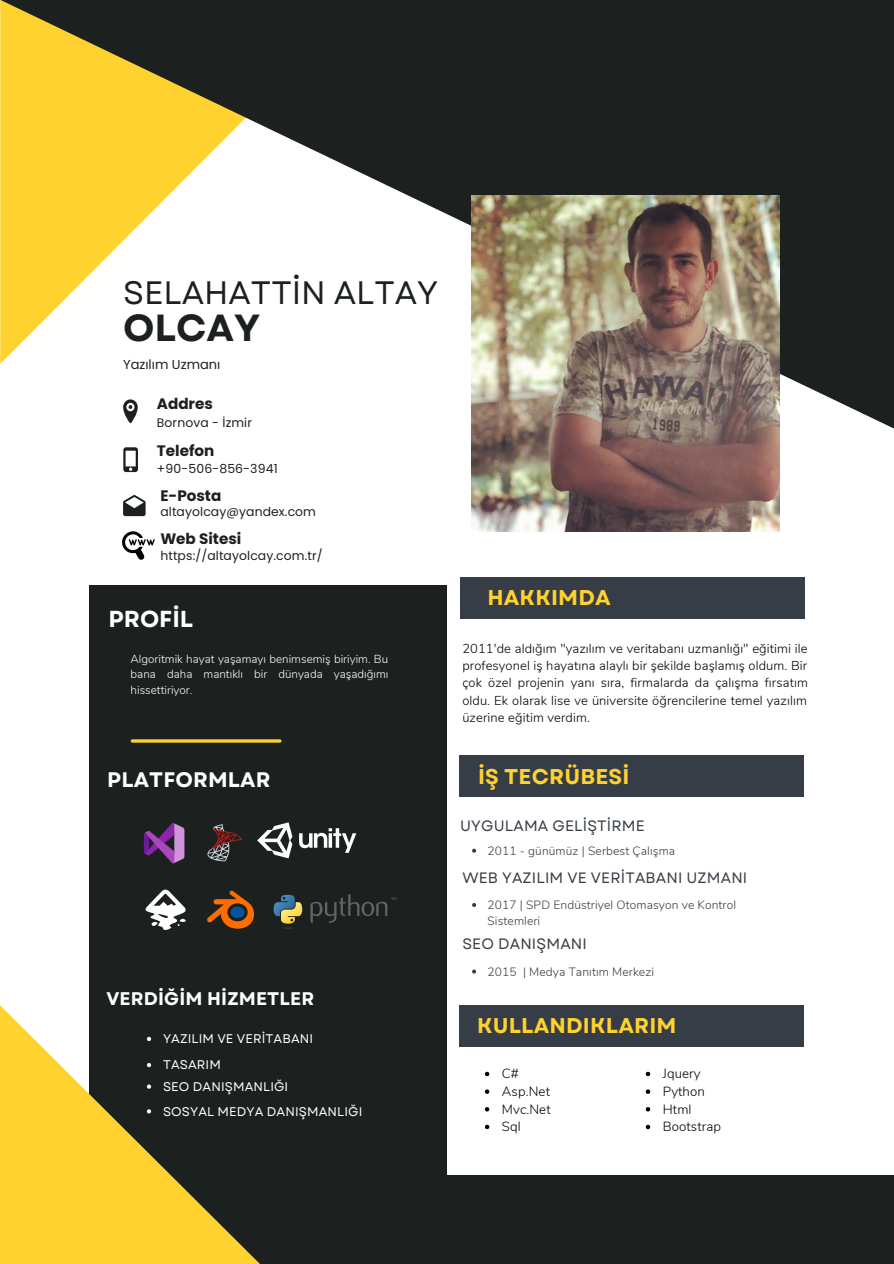
<style>
.page{position:relative;width:894px;height:1264px;background:#fff}
.page>*{position:absolute;margin:0;border:0;box-sizing:border-box;transform-origin:0 0}
.t1{font:700 37.65px "Garet";color:#1c2120}
.t2{font:32.4px "Garet";color:#1c2120}
.t3{font:700 23.1px "Garet";color:#fff}
.t4{font:700 21.3px "Garet";letter-spacing:.01em;color:#ffd230}
.t5{font:700 21px "Garet";letter-spacing:.01em;color:#fff}
.t6{font:700 18.3px "Garet";letter-spacing:.01em;color:#fff}
.t7{font:700 15.15px "Poppins";color:#1c2120}
.t8{font:15px "Garet";letter-spacing:.01em;color:#363d46}
.t9{font:300 13.2px "Nunito";letter-spacing:.01em;color:#000}
.t10{font:13.05px "Poppins";color:#1c2120}
.t11{font:300 12.9px/17.2px "Nunito";letter-spacing:.01em;color:#000;text-align:justify}
.t12{font:12.6px "Garet";letter-spacing:.01em;color:#fff}
.t13{font:12.45px "Poppins";letter-spacing:.01em;color:#1c2120}
.t14{font:12.3px "Poppins";letter-spacing:.01em;color:#1c2120}
.t15{font:300 12px/16px "Nunito";letter-spacing:.01em;color:#363d46}
.t16{font:300 11.55px/15.5px "Nunito";color:#fff;text-align:justify}
</style>
<div class="page">
<svg style="left:0;top:0;width:893px;height:429px;fill:#1c2120"></svg>
<img style="left:471px;top:196px;width:308px;height:335px">
<svg style="left:123px;top:399px;width:15px;height:24px"></svg>
<svg style="left:123px;top:447px;width:15px;height:25px"></svg>
<svg style="left:123px;top:494px;width:23px;height:22px"></svg>
<div style="left:460px;top:577px;width:344px;height:41px;background:#363d46"></div>
<div style="left:459px;top:755px;width:344px;height:42px;background:#363d46"></div>
<div style="left:459px;top:1005px;width:344px;height:41px;background:#363d46"></div>
<div style="left:181px;top:1175px;width:712px;height:88px;background:#1c2120"></div>
<div style="left:89px;top:585px;width:357px;height:599px;background:#1c2120"></div>
<svg style="left:0;top:1005px;width:259px;height:258px;fill:#ffd230"></svg>
<hr style="left:132px;top:739px;width:148px;height:3px;background:#ffd230">
<svg style="left:122px;top:531px;width:33px;height:29px"></svg>
<svg style="left:144px;top:823px;width:40px;height:40px"></svg>
<svg style="left:207px;top:824px;width:35px;height:37px"></svg>
<svg style="left:257px;top:822px;width:99px;height:36px"></svg>
<svg style="left:145px;top:889px;width:41px;height:41px"></svg>
<svg style="left:207px;top:890px;width:47px;height:38px"></svg>
<svg style="left:273px;top:894px;width:29px;height:29px"></svg>
<svg style="left:310px;top:894px;width:86px;height:29px"></svg>
<hr style="left:278px;top:925px;width:19px;height:4px;background:#bfbfbf;border-radius:50%;opacity:.44">
<svg style="left:485px;top:1071px;width:4px;height:5px"></svg>
<svg style="left:485px;top:1089px;width:4px;height:4px"></svg>
<svg style="left:485px;top:1107px;width:4px;height:4px"></svg>
<svg style="left:485px;top:1124px;width:4px;height:5px"></svg>
<svg style="left:147px;top:1036px;width:4px;height:5px"></svg>
<svg style="left:147px;top:1062px;width:4px;height:5px"></svg>
<svg style="left:147px;top:1084px;width:4px;height:4px"></svg>
<svg style="left:147px;top:1109px;width:4px;height:4px"></svg>
<svg style="left:472px;top:848px;width:4px;height:4px"></svg>
<svg style="left:472px;top:903px;width:4px;height:4px"></svg>
<svg style="left:472px;top:969px;width:4px;height:4px"></svg>
<svg style="left:645px;top:1071px;width:5px;height:5px"></svg>
<svg style="left:645px;top:1089px;width:5px;height:4px"></svg>
<svg style="left:645px;top:1107px;width:5px;height:4px"></svg>
<svg style="left:645px;top:1124px;width:5px;height:5px"></svg>
<p class="t2" style="left:123px;top:269px;width:316px">SELAHATTİN ALTAY</p>
<p class="t1" style="left:123px;top:300px;width:139px">OLCAY</p>
<p class="t10" style="left:123px;top:355px;width:99px">Yazılım Uzmanı</p>
<p class="t7" style="left:157px;top:393px;width:57px">Addres</p>
<p class="t7" style="left:157px;top:440px;width:59px">Telefon</p>
<p class="t7" style="left:160px;top:485px;width:62px">E-Posta</p>
<p class="t14" style="left:157px;top:414px;width:97px">Bornova - İzmir</p>
<p class="t13" style="left:157px;top:460px;width:122px">+90-506-856-3941</p>
<p class="t14" style="left:160px;top:503px;width:157px">altayolcay@yandex.com</p>
<p class="t7" style="left:160px;top:528px;width:82px">Web Sitesi</p>
<p class="t14" style="left:160px;top:546px;width:164px">https://altayolcay.com.tr/</p>
<p class="t3" style="left:108px;top:602px;width:86px">PROFİL</p>
<p class="t16" style="left:130px;top:651px;width:259px">Algoritmik hayat yaşamayı benimsemiş biriyim. Bu bana daha mantıklı bir dünyada yaşadığımı hissettiriyor.</p>
<p class="t5" style="left:107px;top:764px;width:165px">PLATFORMLAR</p>
<p class="t6" style="left:106px;top:985px;width:209px">VERDİĞİM HİZMETLER</p>
<p class="t12" style="left:163px;top:1029px;width:152px">YAZILIM VE VERİTABANI</p>
<p class="t12" style="left:163px;top:1055px;width:59px">TASARIM</p>
<p class="t12" style="left:163px;top:1077px;width:127px">SEO DANIŞMANLIĞI</p>
<p class="t12" style="left:163px;top:1102px;width:201px">SOSYAL MEDYA DANIŞMANLIĞI</p>
<p class="t4" style="left:487px;top:582px;width:125px">HAKKIMDA</p>
<p class="t11" style="left:462px;top:640px;width:347px">2011'de aldığım "yazılım ve veritabanı uzmanlığı" eğitimi ile profesyonel iş hayatına alaylı bir şekilde başlamış oldum. Bir çok özel projenin yanı sıra, firmalarda da çalışma fırsatım oldu. Ek olarak lise ve üniversite öğrencilerine temel yazılım üzerine eğitim verdim.</p>
<p class="t4" style="left:478px;top:760px;width:153px">İŞ TECRÜBESİ</p>
<p class="t8" style="left:460px;top:815px;width:186px">UYGULAMA GELİŞTİRME</p>
<p class="t15" style="left:487px;top:842px;width:189px">2011 - günümüz | Serbest Çalışma</p>
<p class="t8" style="left:462px;top:866px;width:286px">WEB YAZILIM VE VERİTABANI UZMANI</p>
<p class="t15" style="left:487px;top:897px;width:250px">2017 | SPD Endüstriyel Otomasyon ve Kontrol<br>Sistemleri</p>
<p class="t8" style="left:462px;top:933px;width:126px">SEO DANIŞMANI</p>
<p class="t15" style="left:487px;top:963px;width:166px">2015 | Medya Tanıtım Merkezi</p>
<p class="t4" style="left:477px;top:1010px;width:201px">KULLANDIKLARIM</p>
<p class="t9" style="left:501px;top:1065px;width:19px">C#</p>
<p class="t9" style="left:501px;top:1082px;width:50px">Asp.Net</p>
<p class="t9" style="left:501px;top:1100px;width:50px">Mvc.Net</p>
<p class="t9" style="left:501px;top:1117px;width:20px">Sql</p>
<p class="t9" style="left:662px;top:1065px;width:39px">Jquery</p>
<p class="t9" style="left:662px;top:1082px;width:44px">Python</p>
<p class="t9" style="left:662px;top:1100px;width:30px">Html</p>
<p class="t9" style="left:662px;top:1117px;width:60px">Bootstrap</p>
</div>
